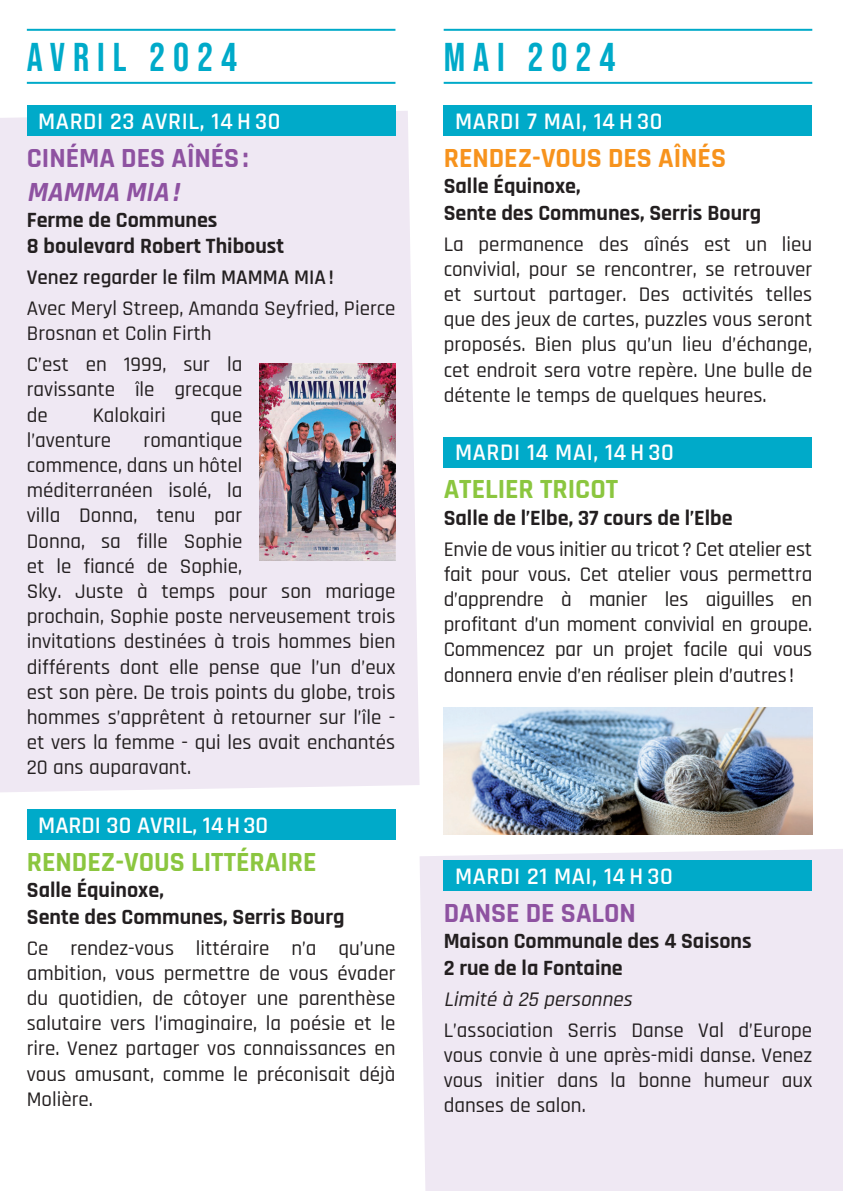
<style>
.page{position:relative;width:843px;height:1191px;background:#fff}
.page>*{position:absolute;margin:0;border:0;box-sizing:border-box;transform-origin:0 0}
.t1{font:40px "Bebas Neue";letter-spacing:.2em;color:#00aac9}
.t2{font:700 28px "Rajdhani";color:#8bc63f}
.t3{font:700 28px "Rajdhani";color:#8e52a1}
.t4{font:700 28px "Rajdhani";color:#f7931d}
.t5{font:italic 700 28px "Rajdhani";color:#8e52a1}
.t6{font:600 24px "Rajdhani";letter-spacing:.025em;color:#fff}
.t7{font:600 24px "Rajdhani";color:#fff}
.t8{font:700 22px/26.4px "Rajdhani";color:#231f20}
.t9{font:500 21px/25.2px "Rajdhani";color:#231f20;text-align:justify}
.t10{font:600 21px "Rajdhani";color:#231f20}
.t11{font:italic 500 21px "Rajdhani";color:#231f20}
</style>
<div class="page">
<div style="left:420px;top:849px;width:423px;height:342px;background:#efe8f3"></div>
<div style="left:0;top:111px;width:419px;height:681px;background:#efe8f3"></div>
<hr style="left:27px;top:29px;width:368px;height:2px;background:#00aac9">
<hr style="left:27px;top:82px;width:368px;height:2px;background:#00aac9">
<div style="left:27px;top:105px;width:368px;height:31px;background:#00aac9"></div>
<div style="left:27px;top:809px;width:368px;height:31px;background:#00aac9"></div>
<hr style="left:444px;top:29px;width:368px;height:2px;background:#00aac9">
<hr style="left:444px;top:82px;width:368px;height:2px;background:#00aac9">
<div style="left:444px;top:105px;width:368px;height:31px;background:#00aac9"></div>
<div style="left:444px;top:437px;width:368px;height:30px;background:#00aac9"></div>
<div style="left:444px;top:860px;width:368px;height:31px;background:#00aac9"></div>
<img style="left:259px;top:364px;width:136px;height:196px">
<img style="left:444px;top:707px;width:368px;height:128px">
<svg style="left:839px;top:1188px;width:4px;height:3px"></svg>
<h1 class="t1" style="left:27px;top:34px;width:212px">AVRIL 2024</h1>
<p class="t6" style="left:38px;top:107px;width:244px">MARDI 23 AVRIL, 14 H 30</p>
<h2 class="t3" style="left:27px;top:141px;width:223px">CINÉMA DES AÎNÉS :</h2>
<h2 class="t5" style="left:27px;top:174px;width:160px">MAMMA MIA !</h2>
<p class="t8" style="left:27px;top:207px;width:259px">Ferme de Communes<br>8 boulevard Robert Thiboust</p>
<p class="t10" style="left:27px;top:265px;width:308px">Venez regarder le film MAMMA MIA !</p>
<p class="t9" style="left:27px;top:296px;width:370px">Avec Meryl Streep, Amanda Seyfried, Pierce<br>Brosnan et Colin Firth</p>
<p class="t9" style="left:27px;top:352px;width:217px">C’est en 1999, sur la ravissante île grecque de</p>
<p class="t9" style="left:93px;top:403px;width:75px">Kalokairi</p>
<p class="t9" style="left:211px;top:403px;width:33px">que</p>
<p class="t9" style="left:27px;top:428px;width:86px">l’aventure</p>
<p class="t9" style="left:27px;top:428px;width:370px;text-align:left;text-indent:117px">romantique<br>commence, dans un hôtel<br>méditerranéen isolé, la<br>villa Donna, tenu par<br>Donna, sa fille Sophie<br>et le fiancé de Sophie,<br>Sky. Juste à temps pour son mariage prochain, Sophie poste nerveusement trois invitations destinées à trois hommes bien différents dont elle pense que l’un d’eux est son père. De trois points du globe, trois hommes s’apprêtent à retourner sur l’île - et vers la femme - qui les avait enchantés<br>20 ans auparavant.</p>
<p class="t7" style="left:38px;top:811px;width:231px">MARDI 30 AVRIL, 14 H 30</p>
<h2 class="t2" style="left:27px;top:845px;width:291px">RENDEZ-VOUS LITTÉRAIRE</h2>
<p class="t8" style="left:27px;top:878px;width:319px">Salle Équinoxe,<br>Sente des Communes, Serris Bourg</p>
<p class="t9" style="left:27px;top:936px;width:370px">Ce rendez-vous littéraire n’a qu’une ambition, vous permettre de vous évader du quotidien, de côtoyer une parenthèse salutaire vers l’imaginaire, la poésie et le rire. Venez partager vos connaissances en vous amusant, comme le préconisait déjà Molière.</p>
<h1 class="t1" style="left:444px;top:34px;width:173px">MAI 2024</h1>
<p class="t6" style="left:455px;top:107px;width:209px">MARDI 7 MAI, 14 H 30</p>
<h2 class="t4" style="left:444px;top:141px;width:284px">RENDEZ-VOUS DES AÎNÉS</h2>
<p class="t8" style="left:444px;top:174px;width:319px">Salle Équinoxe,<br>Sente des Communes, Serris Bourg</p>
<p class="t9" style="left:444px;top:232px;width:370px">La permanence des aînés est un lieu convivial, pour se rencontrer, se retrouver et surtout partager. Des activités telles que des jeux de cartes, puzzles vous seront proposés. Bien plus qu’un lieu d’échange, cet endroit sera votre repère. Une bulle de détente le temps de quelques heures.</p>
<p class="t6" style="left:455px;top:438px;width:220px">MARDI 14 MAI, 14 H 30</p>
<h2 class="t2" style="left:444px;top:472px;width:176px">ATELIER TRICOT</h2>
<p class="t8" style="left:444px;top:505px;width:290px">Salle de l’Elbe, 37 cours de l’Elbe</p>
<p class="t9" style="left:444px;top:537px;width:370px">Envie de vous initier au tricot ? Cet atelier est fait pour vous. Cet atelier vous permettra d’apprendre à manier les aiguilles en profitant d’un moment convivial en groupe.<br>Commencez par un projet facile qui vous donnera envie d’en réaliser plein d’autres !</p>
<p class="t6" style="left:455px;top:862px;width:219px">MARDI 21 MAI, 14 H 30</p>
<h2 class="t3" style="left:444px;top:896px;width:194px">DANSE DE SALON</h2>
<p class="t8" style="left:444px;top:929px;width:310px">Maison Communale des 4 Saisons<br>2 rue de la Fontaine</p>
<p class="t11" style="left:444px;top:987px;width:194px">Limité à 25 personnes</p>
<p class="t9" style="left:444px;top:1018px;width:370px">L’association Serris Danse Val d’Europe vous convie à une après-midi danse. Venez vous initier dans la bonne humeur aux danses de salon.</p>
</div>
